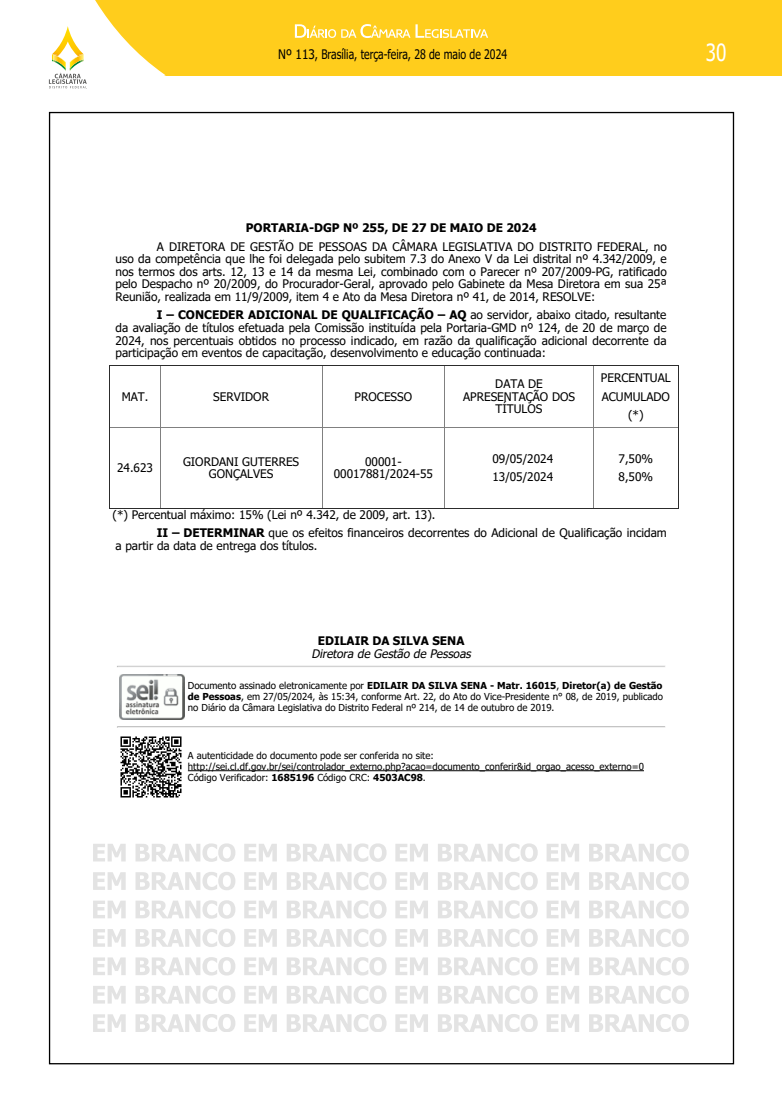
<style>
.page{position:relative;width:782px;height:1105px;background:#fff}
.page>*{position:absolute;margin:0;border:0;box-sizing:border-box;transform-origin:0 0}
.t1{font:23.6px "Tahoma";color:#fff;scale:.8 1}
.t2{font:13.1px "Tahoma";color:#000;scale:.9 1}
.t3{font:11.8px/12.5px "Tahoma";color:#000;text-align:center}
.t4{font:700 11.8px "Tahoma";color:#000}
.t5{font:italic 11.8px "Tahoma";color:#000}
.t6{font:9.6px/11.1px "Tahoma";color:#000;text-align:justify}
.s1{font-weight:700}
</style>
<div class="page">
<div style="left:0;top:0;width:781px;height:75px;background:#ffcd1c"></div>
<svg style="left:0;top:0;width:165px;height:89px"></svg>
<svg style="left:295px;top:24px;width:193px;height:14px"></svg>
<hr style="left:592px;top:427px;width:1px;height:82px;background:#808080">
<hr style="left:444px;top:427px;width:1px;height:82px;background:#808080">
<hr style="left:321px;top:427px;width:1px;height:82px;background:#808080">
<hr style="left:160px;top:427px;width:1px;height:82px;background:#808080">
<hr style="left:592px;top:427px;width:86px;height:1px;background:#808080">
<hr style="left:444px;top:427px;width:149px;height:1px;background:#808080">
<hr style="left:592px;top:365px;width:1px;height:63px;background:#808080">
<hr style="left:321px;top:427px;width:124px;height:1px;background:#808080">
<hr style="left:444px;top:365px;width:1px;height:63px;background:#808080">
<hr style="left:160px;top:427px;width:162px;height:1px;background:#808080">
<hr style="left:321px;top:365px;width:1px;height:63px;background:#808080">
<hr style="left:109px;top:427px;width:51px;height:1px;background:#808080">
<hr style="left:160px;top:365px;width:1px;height:63px;background:#808080">
<hr style="left:592px;top:508px;width:86px;height:1px;background:#2c2c2c">
<hr style="left:677px;top:427px;width:1px;height:82px;background:#2c2c2c">
<hr style="left:444px;top:508px;width:149px;height:1px;background:#2c2c2c">
<hr style="left:321px;top:508px;width:124px;height:1px;background:#2c2c2c">
<hr style="left:160px;top:508px;width:162px;height:1px;background:#2c2c2c">
<hr style="left:109px;top:508px;width:51px;height:1px;background:#2c2c2c">
<hr style="left:109px;top:427px;width:1px;height:82px;background:#2c2c2c">
<hr style="left:592px;top:365px;width:86px;height:1px;background:#2c2c2c">
<hr style="left:677px;top:365px;width:1px;height:63px;background:#2c2c2c">
<hr style="left:444px;top:365px;width:149px;height:1px;background:#2c2c2c">
<hr style="left:321px;top:365px;width:124px;height:1px;background:#2c2c2c">
<hr style="left:160px;top:365px;width:162px;height:1px;background:#2c2c2c">
<hr style="left:109px;top:365px;width:51px;height:1px;background:#2c2c2c">
<hr style="left:109px;top:365px;width:1px;height:63px;background:#2c2c2c">
<svg style="left:117px;top:666px;width:548px;height:2px"></svg>
<svg style="left:117px;top:726px;width:548px;height:2px"></svg>
<img style="left:119px;top:675px;width:66px;height:44px">
<img style="left:120px;top:736px;width:62px;height:62px">
<hr style="left:188px;top:770px;width:455px;height:1px;background:#000">
<svg style="left:93px;top:844px;width:33px;height:17px"></svg>
<svg style="left:135px;top:843px;width:100px;height:19px"></svg>
<svg style="left:244px;top:844px;width:33px;height:17px"></svg>
<svg style="left:287px;top:843px;width:99px;height:19px"></svg>
<svg style="left:395px;top:844px;width:33px;height:17px"></svg>
<svg style="left:438px;top:843px;width:99px;height:19px"></svg>
<svg style="left:546px;top:844px;width:33px;height:17px"></svg>
<svg style="left:589px;top:843px;width:99px;height:19px"></svg>
<svg style="left:93px;top:872px;width:33px;height:18px"></svg>
<svg style="left:135px;top:872px;width:100px;height:18px"></svg>
<svg style="left:244px;top:872px;width:33px;height:18px"></svg>
<svg style="left:287px;top:872px;width:99px;height:18px"></svg>
<svg style="left:395px;top:872px;width:33px;height:18px"></svg>
<svg style="left:438px;top:872px;width:99px;height:18px"></svg>
<svg style="left:546px;top:872px;width:33px;height:18px"></svg>
<svg style="left:589px;top:872px;width:99px;height:18px"></svg>
<svg style="left:93px;top:901px;width:33px;height:17px"></svg>
<svg style="left:135px;top:900px;width:100px;height:19px"></svg>
<svg style="left:244px;top:901px;width:33px;height:17px"></svg>
<svg style="left:287px;top:900px;width:99px;height:19px"></svg>
<svg style="left:395px;top:901px;width:33px;height:17px"></svg>
<svg style="left:438px;top:900px;width:99px;height:19px"></svg>
<svg style="left:546px;top:901px;width:33px;height:17px"></svg>
<svg style="left:589px;top:900px;width:99px;height:19px"></svg>
<svg style="left:93px;top:929px;width:33px;height:18px"></svg>
<svg style="left:135px;top:929px;width:100px;height:18px"></svg>
<svg style="left:244px;top:929px;width:33px;height:18px"></svg>
<svg style="left:287px;top:929px;width:99px;height:18px"></svg>
<svg style="left:395px;top:929px;width:33px;height:18px"></svg>
<svg style="left:438px;top:929px;width:99px;height:18px"></svg>
<svg style="left:546px;top:929px;width:33px;height:18px"></svg>
<svg style="left:589px;top:929px;width:99px;height:18px"></svg>
<svg style="left:93px;top:957px;width:33px;height:18px"></svg>
<svg style="left:135px;top:957px;width:100px;height:18px"></svg>
<svg style="left:244px;top:957px;width:33px;height:18px"></svg>
<svg style="left:287px;top:957px;width:99px;height:18px"></svg>
<svg style="left:395px;top:957px;width:33px;height:18px"></svg>
<svg style="left:438px;top:957px;width:99px;height:18px"></svg>
<svg style="left:546px;top:957px;width:33px;height:18px"></svg>
<svg style="left:589px;top:957px;width:99px;height:18px"></svg>
<svg style="left:93px;top:986px;width:33px;height:18px"></svg>
<svg style="left:135px;top:985px;width:100px;height:19px"></svg>
<svg style="left:244px;top:986px;width:33px;height:18px"></svg>
<svg style="left:287px;top:985px;width:99px;height:19px"></svg>
<svg style="left:395px;top:986px;width:33px;height:18px"></svg>
<svg style="left:438px;top:985px;width:99px;height:19px"></svg>
<svg style="left:546px;top:986px;width:33px;height:18px"></svg>
<svg style="left:589px;top:985px;width:99px;height:19px"></svg>
<svg style="left:93px;top:1014px;width:33px;height:18px"></svg>
<svg style="left:135px;top:1014px;width:100px;height:18px"></svg>
<svg style="left:244px;top:1014px;width:33px;height:18px"></svg>
<svg style="left:287px;top:1014px;width:99px;height:18px"></svg>
<svg style="left:395px;top:1014px;width:33px;height:18px"></svg>
<svg style="left:438px;top:1014px;width:99px;height:18px"></svg>
<svg style="left:546px;top:1014px;width:33px;height:18px"></svg>
<svg style="left:589px;top:1014px;width:99px;height:18px"></svg>
<p class="t2" style="left:278px;top:46px;width:256px">Nº 113, Brasília, terça-feira, 28 de maio de 2024</p>
<h1 class="t1" style="left:705px;top:36px;width:27px">30</h1>
<p class="t4" style="left:246px;top:220px;width:292px">PORTARIA-DGP Nº 255, DE 27 DE MAIO DE 2024</p>
<p class="t3" style="left:115px;top:241px;width:552px;text-align:justify;text-indent:41px">A DIRETORA DE GESTÃO DE PESSOAS DA CÂMARA LEGISLATIVA DO DISTRITO FEDERAL, no uso da competência que lhe foi delegada pelo subitem 7.3 do Anexo V da Lei distrital nº 4.342/2009, e nos termos dos arts. 12, 13 e 14 da mesma Lei, combinado com o Parecer nº 207/2009-PG, ratificado pelo Despacho nº 20/2009, do Procurador‑Geral, aprovado pelo Gabinete da Mesa Diretora em sua 25ª Reunião, realizada em 11/9/2009, item 4 e Ato da Mesa Diretora nº 41, de 2014, RESOLVE:</p>
<p class="t3" style="left:115px;top:310px;width:552px;text-align:justify;text-indent:41px"><span class="s1">I – CONCEDER ADICIONAL DE QUALIFICAÇÃO – AQ</span> ao servidor, abaixo citado, resultante da avaliação de títulos efetuada pela Comissão instituída pela Portaria-GMD nº 124, de 20 de março de 2024, nos percentuais obtidos no processo indicado, em razão da qualificação adicional decorrente da participação em eventos de capacitação, desenvolvimento e educação continuada:</p>
<p class="t3" style="left:122px;top:391px;width:28px">MAT.</p>
<p class="t3" style="left:213px;top:391px;width:57px">SERVIDOR</p>
<p class="t3" style="left:354px;top:391px;width:59px">PROCESSO</p>
<p class="t3" style="left:463px;top:378px;width:113px">DATA DE<br>APRESENTAÇÃO DOS<br>TÍTULOS</p>
<p class="t3" style="left:600px;top:369px;width:71px;line-height:18.5px">PERCENTUAL<br>ACUMULADO (*)</p>
<p class="t3" style="left:117px;top:462px;width:37px">24.623</p>
<p class="t3" style="left:183px;top:456px;width:118px">GIORDANI GUTERRES<br>GONÇALVES</p>
<p class="t3" style="left:333px;top:456px;width:101px">00001-<br>00017881/2024-55</p>
<p class="t3" style="left:492px;top:450px;width:62px;line-height:18.5px;text-align:left">09/05/2024<br>13/05/2024</p>
<p class="t3" style="left:618px;top:450px;width:36px;line-height:18.5px;text-align:left">7,50%<br>8,50%</p>
<p class="t3" style="left:157px;top:506px;width:511px;line-height:18.5px;text-align:left;text-indent:-44px">(*) Percentual máximo: 15% (Lei nº 4.342, de 2009, art. 13).<br><span class="s1">II – DETERMINAR</span> que os efeitos financeiros decorrentes do Adicional de Qualificação incidam</p>
<p class="t3" style="left:115px;top:540px;width:203px">a partir da data de entrega dos títulos.</p>
<p class="t4" style="left:318px;top:632px;width:148px">EDILAIR DA SILVA SENA</p>
<p class="t5" style="left:311px;top:646px;width:164px">Diretora de Gestão de Pessoas</p>
<p class="t6" style="left:188px;top:680px;width:476px">Documento assinado eletronicamente por <span class="s1">EDILAIR DA SILVA SENA - Matr. 16015</span>, <span class="s1">Diretor(a) de Gestão de Pessoas</span>, em 27/05/2024, às 15:34, conforme Art. 22, do Ato do Vice-Presidente n° 08, de 2019, publicado no Diário da Câmara Legislativa do Distrito Federal nº 214, de 14 de outubro de 2019.</p>
<p class="t6" style="left:188px;top:750px;width:457px;text-align:left">A autenticidade do documento pode ser conferida no site: http://sei.cl.df.gov.br/sei/controlador_externo.php?acao=documento_conferir&amp;id_orgao_acesso_externo=0<br>Código Verificador: <span class="s1">1685196</span> Código CRC: <span class="s1">4503AC98</span>.</p>
</div>
